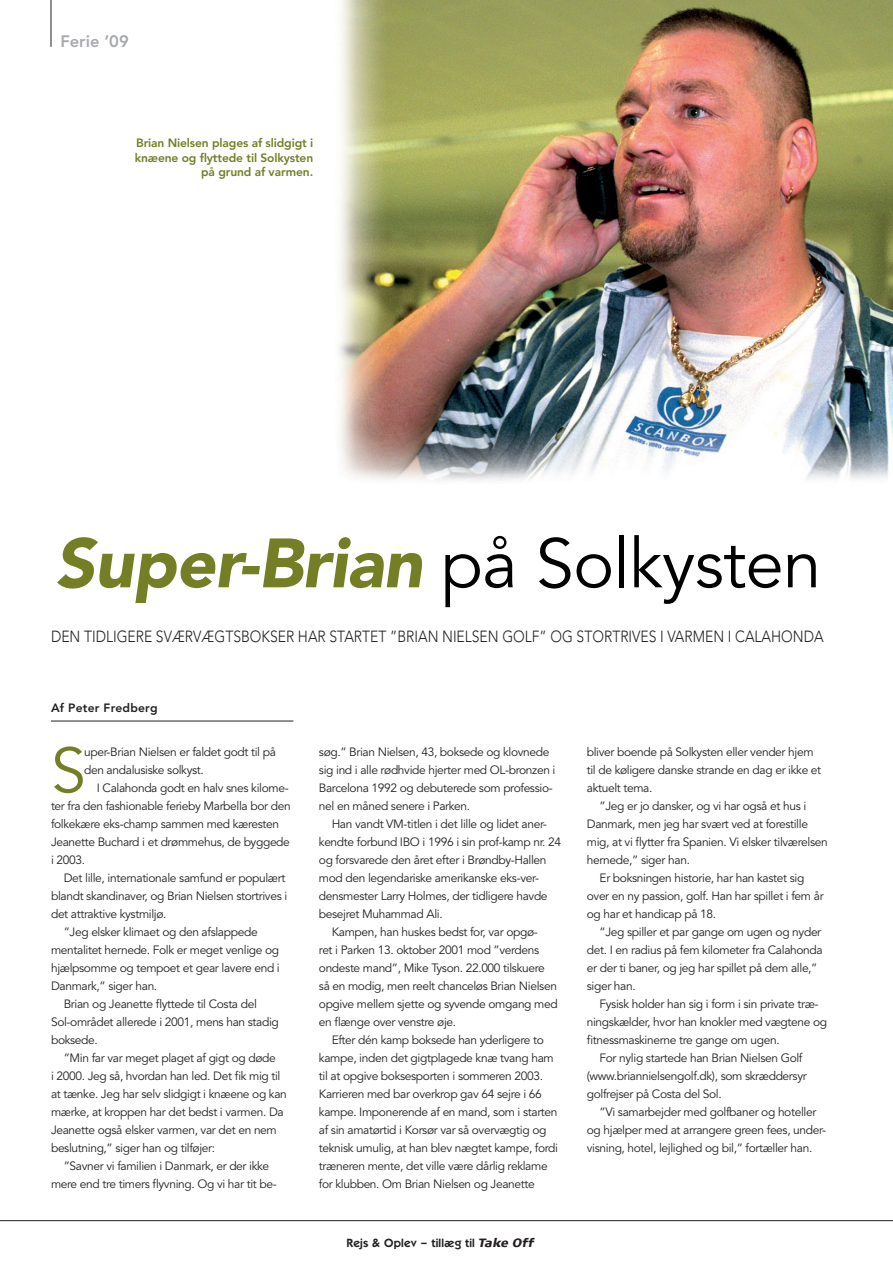
<style>
.page{position:relative;width:893px;height:1263px;background:#fff}
.page>*{position:absolute;margin:0;border:0;box-sizing:border-box;transform-origin:0 0}
.t1{font:italic 900 69px "Avenir";letter-spacing:-.01em;color:#737e25}
.t2{font:62.85px "Avenir";color:#737e25}
.t3{font:800 16.5px "Avenir";color:#a8a9ad}
.t4{font:300 16.05px "Avenir";color:#231f20;scale:.87 1}
.t5{font:12px/18px "Avenir";letter-spacing:-.03em;color:#231f20}
.t6{font:800 12px/14.2px "Avenir";letter-spacing:-.01em;color:#737e25;text-align:right}
.t7{font:600 12px "Itc Kabel";letter-spacing:.02em;color:#231f20}
.t8{font:800 12px "Avenir";letter-spacing:.02em;color:#231f20}
.s1{font-weight:400;font-style:normal;color:#000}
.s2{font-family:"Signa Normal";font-weight:700}
.s3{font-family:"Signa Column";font-weight:900;font-style:italic}
</style>
<div class="page">
<hr style="left:51px;top:0;width:1px;height:47px;background:#231f20">
<hr style="left:0;top:1220px;width:893px;height:1px;background:#231f20">
<img style="left:339px;top:0;width:554px;height:481px">
<hr style="left:51px;top:721px;width:242px;height:1px;background:#231f20">
<h3 class="t3" style="left:60px;top:31px;width:70px">Ferie ’09</h3>
<p class="t6" style="left:135px;top:136px;width:180px">Brian Nielsen plages af slidgigt i knæene og flyttede til Solkysten på grund af varmen.</p>
<h1 class="t1" style="left:55px;top:521px;width:768px">Super-Brian <span class="s1">på Solkysten</span></h1>
<h3 class="t4" style="left:51px;top:627px;width:889px">DEN TIDLIGERE SVÆRVÆGTSBOKSER HAR STARTET ”B RIAN N IELSEN GOLF” OG STORTRIVES I VARMEN I CALAHONDA</h3>
<p class="t8" style="left:51px;top:701px;width:108px">Af Peter Fredberg</p>
<h2 class="t2" style="left:51px;top:734px;width:36px">S</h2>
<p class="t5" style="left:84px;top:743px;width:193px">uper-Brian Nielsen er faldet godt til på den andalusiske solkyst.</p>
<p class="t5" style="left:51px;top:779px;width:241px;text-indent:46px">I Calahonda godt en halv snes kilome&shy;ter fra den fashionable ferieby Marbella bor den folkekære eks-champ sammen med kæresten Jeanette Buchard i et drømmehus, de byggede i 2003.</p>
<p class="t5" style="left:64px;top:869px;width:223px">Det lille, internationale samfund er populært</p>
<p class="t5" style="left:51px;top:887px;width:238px">blandt skandinaver, og Brian Nielsen stortrives i</p>
<p class="t5" style="left:51px;top:905px;width:117px">det attraktive kystmiljø.</p>
<p class="t5" style="left:64px;top:923px;width:195px">”Jeg elsker klimaet og den afslappede</p>
<p class="t5" style="left:51px;top:941px;width:230px">mentalitet hernede. Folk er meget venlige og</p>
<p class="t5" style="left:51px;top:959px;width:230px">hjælpsomme og tempoet et gear lavere end i</p>
<p class="t5" style="left:51px;top:977px;width:108px">Danmark,” siger han.</p>
<p class="t5" style="left:64px;top:995px;width:195px">Brian og Jeanette flyttede til Costa del</p>
<p class="t5" style="left:51px;top:1013px;width:229px">Sol-området allerede i 2001, mens han stadig</p>
<p class="t5" style="left:51px;top:1031px;width:48px">boksede.</p>
<p class="t5" style="left:64px;top:1049px;width:214px">”Min far var meget plaget af gigt og døde</p>
<p class="t5" style="left:51px;top:1067px;width:231px">i 2000. Jeg så, hvordan han led. Det fik mig til</p>
<p class="t5" style="left:51px;top:1085px;width:237px">at tænke. Jeg har selv slidgigt i knæene og kan</p>
<p class="t5" style="left:51px;top:1103px;width:234px">mærke, at kroppen har det bedst i varmen. Da</p>
<p class="t5" style="left:51px;top:1121px;width:227px">Jeanette også elsker varmen, var det en nem</p>
<p class="t5" style="left:51px;top:1139px;width:166px">beslutning,” siger han og tilføjer:</p>
<p class="t5" style="left:64px;top:1157px;width:207px">”Savner vi familien i Danmark, er der ikke</p>
<p class="t5" style="left:51px;top:1175px;width:227px">mere end tre timers flyvning. Og vi har tit be-</p>
<p class="t5" style="left:319px;top:743px;width:238px">søg.” Brian Nielsen, 43, boksede og klovnede sig ind i alle rødhvide hjerter med OL-bronzen i Barcelona 1992 og debuterede som professio&shy;nel en måned senere i Parken.</p>
<p class="t5" style="left:332px;top:815px;width:217px">Han vandt VM-titlen i det lille og lidet aner-</p>
<p class="t5" style="left:319px;top:833px;width:244px">kendte forbund IBO i 1996 i sin prof-kamp nr. 24</p>
<p class="t5" style="left:319px;top:851px;width:229px">og forsvarede den året efter i Brøndby-Hallen</p>
<p class="t5" style="left:319px;top:869px;width:222px">mod den legendariske amerikanske eks-ver-</p>
<p class="t5" style="left:319px;top:887px;width:230px">densmester Larry Holmes, der tidligere havde</p>
<p class="t5" style="left:319px;top:905px;width:125px">besejret Muhammad Ali.</p>
<p class="t5" style="left:332px;top:923px;width:208px">Kampen, han huskes bedst for, var opgø-</p>
<p class="t5" style="left:319px;top:941px;width:222px">ret i Parken 13. oktober 2001 mod ”verdens</p>
<p class="t5" style="left:319px;top:959px;width:227px">ondeste mand”, Mike Tyson. 22.000 tilskuere</p>
<p class="t5" style="left:319px;top:977px;width:240px">så en modig, men reelt chanceløs Brian Nielsen</p>
<p class="t5" style="left:319px;top:995px;width:240px">opgive mellem sjette og syvende omgang med</p>
<p class="t5" style="left:319px;top:1013px;width:139px">en flænge over venstre øje.</p>
<p class="t5" style="left:332px;top:1031px;width:214px">Efter dén kamp boksede han yderligere to</p>
<p class="t5" style="left:319px;top:1049px;width:236px">kampe, inden det gigtplagede knæ tvang ham</p>
<p class="t5" style="left:319px;top:1067px;width:226px">til at opgive boksesporten i sommeren 2003.</p>
<p class="t5" style="left:319px;top:1085px;width:224px">Karrieren med bar overkrop gav 64 sejre i 66</p>
<p class="t5" style="left:319px;top:1103px;width:240px">kampe. Imponerende af en mand, som i starten</p>
<p class="t5" style="left:319px;top:1121px;width:229px">af sin amatørtid i Korsør var så overvægtig og</p>
<p class="t5" style="left:319px;top:1139px;width:241px">teknisk umulig, at han blev nægtet kampe, fordi</p>
<p class="t5" style="left:319px;top:1157px;width:230px">træneren mente, det ville være dårlig reklame</p>
<p class="t5" style="left:319px;top:1175px;width:217px">for klubben. Om Brian Nielsen og Jeanette</p>
<p class="t7" style="left:346px;top:1235px;width:189px">Rejs &amp; Oplev <span class="s2">–</span> tillæg til <span class="s3">Take Off</span></p>
<p class="t5" style="left:587px;top:743px;width:236px">bliver boende på Solkysten eller vender hjem til de køligere danske strande en dag er ikke et aktuelt tema.</p>
<p class="t5" style="left:600px;top:797px;width:208px">”Jeg er jo dansker, og vi har også et hus i</p>
<p class="t5" style="left:587px;top:815px;width:223px">Danmark, men jeg har svært ved at forestille</p>
<p class="t5" style="left:587px;top:833px;width:242px">mig, at vi flytter fra Spanien. Vi elsker tilværelsen</p>
<p class="t5" style="left:587px;top:851px;width:105px">hernede,” siger han.</p>
<p class="t5" style="left:600px;top:869px;width:206px">Er boksningen historie, har han kastet sig</p>
<p class="t5" style="left:587px;top:887px;width:238px">over en ny passion, golf. Han har spillet i fem år</p>
<p class="t5" style="left:587px;top:905px;width:131px">og har et handicap på 18.</p>
<p class="t5" style="left:600px;top:923px;width:223px">”Jeg spiller et par gange om ugen og nyder</p>
<p class="t5" style="left:587px;top:941px;width:237px">det. I en radius på fem kilometer fra Calahonda</p>
<p class="t5" style="left:587px;top:959px;width:232px">er der ti baner, og jeg har spillet på dem alle,”</p>
<p class="t5" style="left:587px;top:977px;width:50px">siger han.</p>
<p class="t5" style="left:600px;top:995px;width:220px">Fysisk holder han sig i form i sin private træ-</p>
<p class="t5" style="left:587px;top:1013px;width:242px">ningskælder, hvor han knokler med vægtene og</p>
<p class="t5" style="left:587px;top:1031px;width:194px">fitnessmaskinerne tre gange om ugen.</p>
<p class="t5" style="left:600px;top:1049px;width:204px">For nylig startede han Brian Nielsen Golf</p>
<p class="t5" style="left:587px;top:1067px;width:221px">(www.briannielsengolf.dk), som skræddersyr</p>
<p class="t5" style="left:587px;top:1085px;width:136px">golfrejser på Costa del Sol.</p>
<p class="t5" style="left:600px;top:1103px;width:218px">”Vi samarbejder med golfbaner og hoteller</p>
<p class="t5" style="left:587px;top:1121px;width:241px">og hjælper med at arrangere green fees, under-</p>
<p class="t5" style="left:587px;top:1139px;width:227px">visning, hotel, lejlighed og bil,” fortæller han.</p>
</div>
